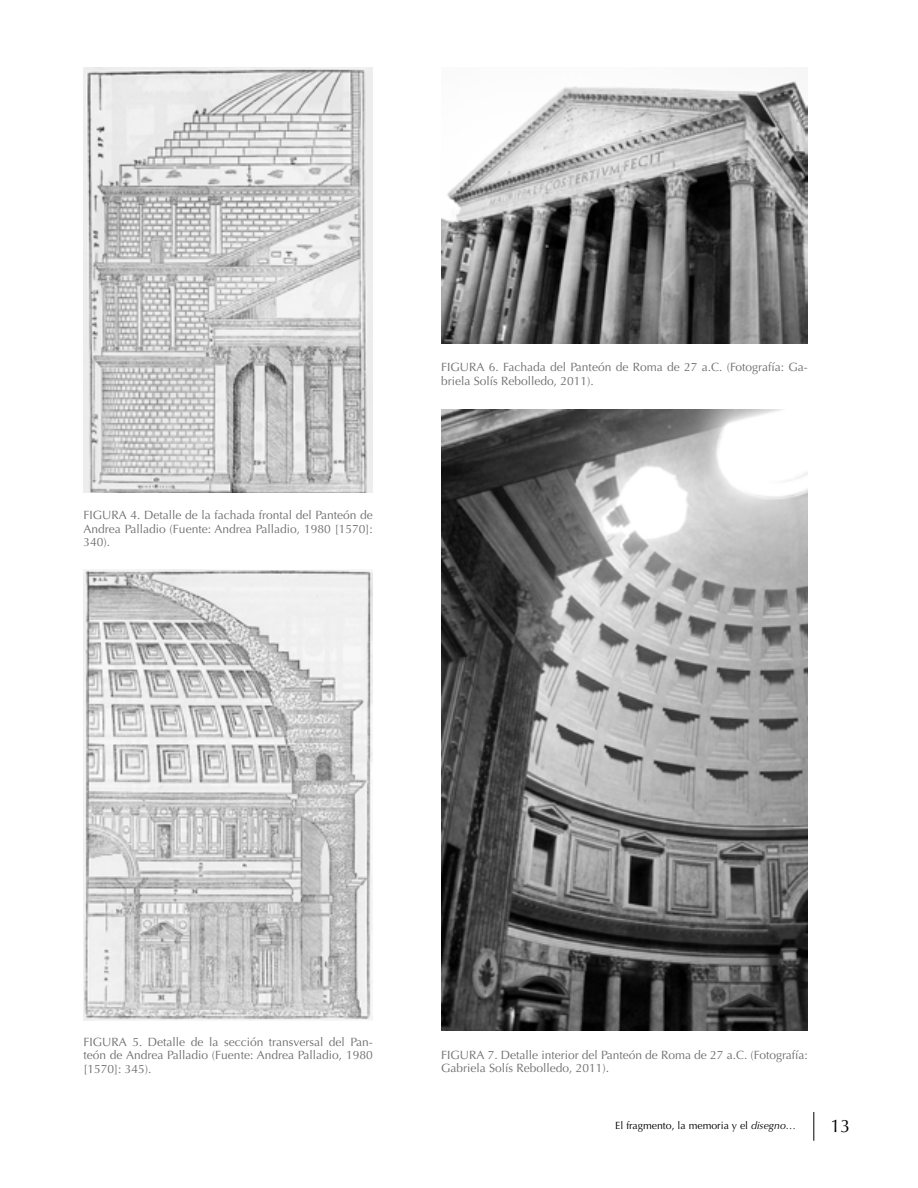
<style>
.page{position:relative;width:918px;height:1188px;background:#fff}
.page>*{position:absolute;margin:0;border:0;box-sizing:border-box;transform-origin:0 0}
.t1{font:18px "Optima LT Std";color:#000}
.t2{font:12px/13.5px "Optima LT Std";color:#6d6e71}
.t3{font:10.5px "Optima LT Std";color:#000}
.s1{font-style:italic}
</style>
<div class="page">
<svg style="left:814px;top:1112px;width:1px;height:29px"></svg>
<img style="left:83px;top:68px;width:290px;height:425px">
<img style="left:83px;top:569px;width:290px;height:451px">
<img style="left:441px;top:410px;width:367px;height:621px">
<img style="left:441px;top:81px;width:367px;height:262px">
<p class="t2" style="left:83px;top:509px;width:291px;text-align:justify">FIGURA 4. Detalle de la fachada frontal del Panteón de Andrea Palladio (Fuente: Andrea Palladio, 1980 [1570]:<br>340).</p>
<p class="t2" style="left:441px;top:361px;width:368px">FIGURA 6. Fachada del Panteón de Roma de 27 a.C. (Fotografía: Ga&shy;briela Solís Rebolledo, 2011).</p>
<p class="t2" style="left:83px;top:1035px;width:291px;text-align:justify">FIGURA 5. Detalle de la sección transversal del Pan&shy;teón de Andrea Palladio (Fuente: Andrea Palladio, 1980 [1570]: 345).</p>
<p class="t2" style="left:441px;top:1048px;width:368px">FIGURA 7. Detalle interior del Panteón de Roma de 27 a.C. (Fotografía:<br>Gabriela Solís Rebolledo, 2011).</p>
<p class="t3" style="left:615px;top:1119px;width:183px">El fragmento, la memoria y el <span class="s1">disegno…</span></p>
<h1 class="t1" style="left:830px;top:1115px;width:22px">13</h1>
</div>
